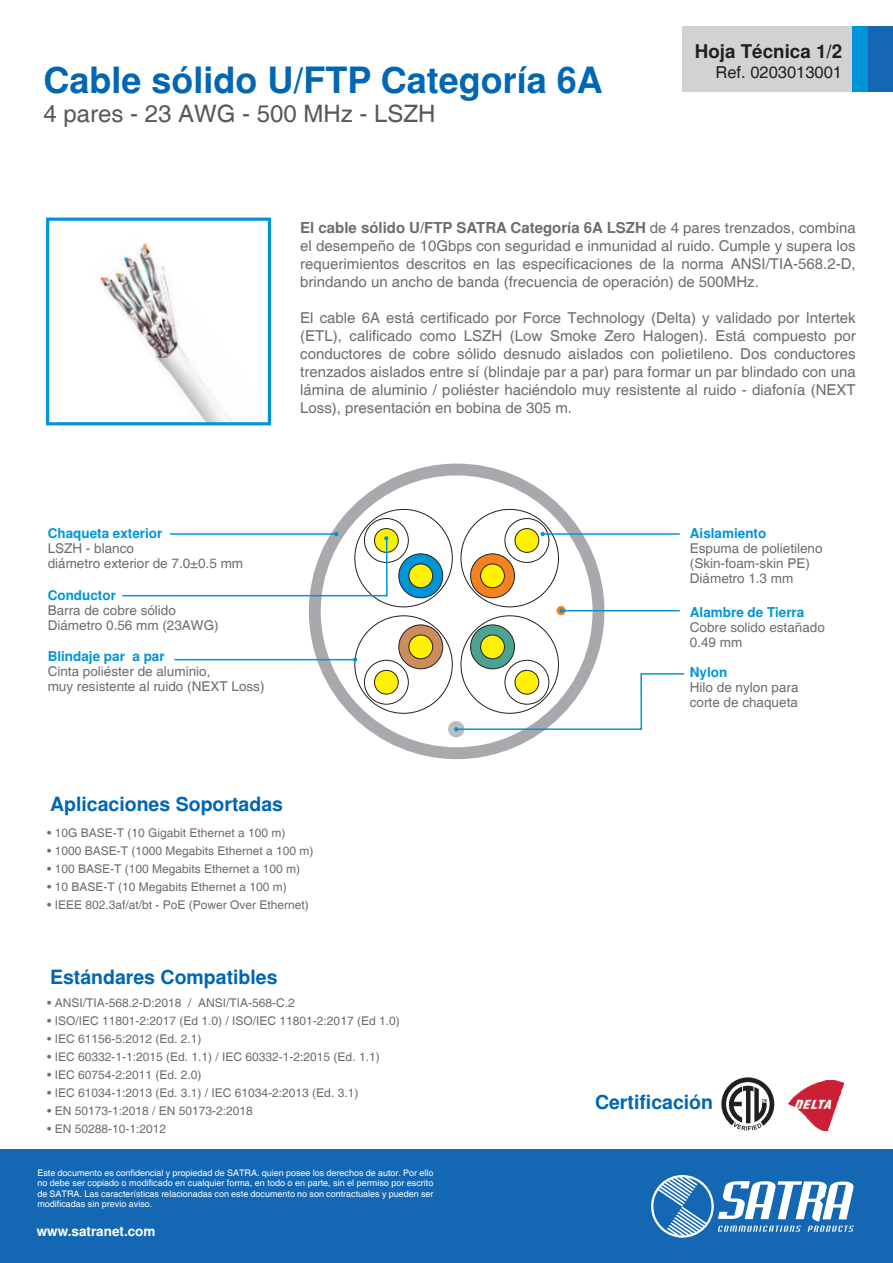
<style>
.page{position:relative;width:893px;height:1263px;background:#fff}
.page>*{position:absolute;margin:0;border:0;box-sizing:border-box;transform-origin:0 0}
.t1{font:700 36px "Helvetica";color:#0166b3}
.t2{font:24px "Helvetica";color:#57585a}
.t3{font:700 19.5px "Helvetica";color:#0166b3}
.t4{font:700 18.75px "Helvetica";color:#231f20}
.t5{font:16.5px "Helvetica";color:#231f20}
.t6{font:15px/18px "Helvetica";color:#6c6d70;text-align:justify}
.t7{font:13.5px/15px "Helvetica";color:#6c6d70}
.t8{font:700 13.5px "Helvetica";color:#0095d9}
.t9{font:700 13.5px "Helvetica";color:#fff}
.t10{font:12px "Helvetica";color:#6c6d70}
.t11{font:9px/10.5px "Helvetica";color:#fff;text-align:justify}
.s1{font-weight:700}
</style>
<div class="page">
<img style="left:99px;top:233px;width:173px;height:191px">
<div style="left:46px;top:218px;width:225px;height:207px;border:3px solid #0095d9"></div>
<div style="left:0;top:1149px;width:893px;height:114px;background:#1468b3"></div>
<svg style="left:651px;top:1175px;width:203px;height:63px"></svg>
<div style="left:868px;top:26px;width:25px;height:66px;background:#1468b3"></div>
<div style="left:851px;top:26px;width:17px;height:66px;background:#0095d9"></div>
<div style="left:682px;top:26px;width:169px;height:66px;background:#d1d2d4"></div>
<svg style="left:721px;top:1077px;width:53px;height:53px"></svg>
<img style="left:789px;top:1080px;width:55px;height:50px">
<svg style="left:309px;top:464px;width:295px;height:295px"></svg>
<div style="left:364px;top:518px;width:45px;height:45px;border:1px solid #231f20;border-radius:50%"></div>
<div style="left:374px;top:529px;width:24px;height:23px;background:#fff101;border-radius:50%"></div>
<div style="left:374px;top:528px;width:25px;height:25px;border:1px solid #231f20;border-radius:50%"></div>
<div style="left:399px;top:554px;width:44px;height:44px;background:#0095d9;border-radius:50%"></div>
<div style="left:398px;top:553px;width:45px;height:45px;border:1px solid #231f20;border-radius:50%"></div>
<div style="left:409px;top:564px;width:24px;height:24px;background:#fff101;border-radius:50%"></div>
<div style="left:408px;top:563px;width:25px;height:25px;border:1px solid #231f20;border-radius:50%"></div>
<div style="left:504px;top:518px;width:45px;height:45px;border:1px solid #231f20;border-radius:50%"></div>
<div style="left:515px;top:529px;width:24px;height:23px;background:#fff101;border-radius:50%"></div>
<div style="left:515px;top:528px;width:24px;height:25px;border:1px solid #231f20;border-radius:50%"></div>
<div style="left:471px;top:554px;width:43px;height:44px;background:#f58220;border-radius:50%"></div>
<div style="left:470px;top:553px;width:45px;height:45px;border:1px solid #231f20;border-radius:50%"></div>
<div style="left:481px;top:564px;width:23px;height:24px;background:#fff101;border-radius:50%"></div>
<div style="left:480px;top:563px;width:25px;height:25px;border:1px solid #231f20;border-radius:50%"></div>
<div style="left:399px;top:625px;width:44px;height:44px;background:#cd8c5d;border-radius:50%"></div>
<div style="left:398px;top:624px;width:45px;height:45px;border:1px solid #231f20;border-radius:50%"></div>
<div style="left:409px;top:635px;width:24px;height:24px;background:#fff101;border-radius:50%"></div>
<div style="left:408px;top:634px;width:25px;height:25px;border:1px solid #231f20;border-radius:50%"></div>
<div style="left:364px;top:660px;width:45px;height:45px;border:1px solid #231f20;border-radius:50%"></div>
<div style="left:374px;top:670px;width:24px;height:24px;background:#fff101;border-radius:50%"></div>
<div style="left:374px;top:670px;width:25px;height:24px;border:1px solid #231f20;border-radius:50%"></div>
<div style="left:471px;top:625px;width:43px;height:44px;background:#4ca391;border-radius:50%"></div>
<div style="left:470px;top:624px;width:45px;height:45px;border:1px solid #231f20;border-radius:50%"></div>
<div style="left:481px;top:635px;width:23px;height:24px;background:#fff101;border-radius:50%"></div>
<div style="left:480px;top:634px;width:25px;height:25px;border:1px solid #231f20;border-radius:50%"></div>
<div style="left:515px;top:670px;width:24px;height:24px;border:1px solid #231f20;border-radius:50%"></div>
<svg style="left:122px;top:532px;width:267px;height:65px"></svg>
<hr style="left:175px;top:659px;width:180px;height:1px;background:#0095d9">
<svg style="left:353px;top:657px;width:4px;height:5px"></svg>
<hr style="left:543px;top:533px;width:137px;height:2px;background:#0095d9">
<svg style="left:541px;top:532px;width:4px;height:4px"></svg>
<hr style="left:562px;top:610px;width:118px;height:1px;background:#0095d9">
<svg style="left:559px;top:608px;width:5px;height:5px"></svg>
<div style="left:448px;top:721px;width:16px;height:16px;background:#bcbdc0;border-radius:50%"></div>
<svg style="left:454px;top:672px;width:231px;height:59px"></svg>
<h1 class="t1" style="left:43px;top:59px;width:561px">Cable sólido U/FTP Categoría 6A</h1>
<h2 class="t2" style="left:43px;top:99px;width:394px">4 pares - 23 AWG - 500 MHz - LSZH</h2>
<p class="t4" style="left:695px;top:41px;width:149px">Hoja Técnica 1/2</p>
<p class="t5" style="left:715px;top:62px;width:128px">Ref. 0203013001</p>
<p class="t6" style="left:300px;top:219px;width:557px"><span class="s1">El cable sólido U/FTP SATRA Categoría 6A LSZH</span> de 4 pares trenzados, combina el desempeño de 10Gbps con seguridad e inmunidad al ruido. Cumple y supera los requerimientos descritos en las especificaciones de la norma ANSI/TIA-568.2-D, brindando un ancho de banda (frecuencia de operación) de 500MHz.</p>
<p class="t6" style="left:300px;top:309px;width:557px">El cable 6A está certificado por Force Technology (Delta) y validado por Intertek (ETL), calificado como LSZH (Low Smoke Zero Halogen). Está compuesto por conductores de cobre sólido desnudo aislados con polietileno. Dos conductores trenzados aislados entre sí (blindaje par a par) para formar un par blindado con una lámina de aluminio / poliéster haciéndolo muy resistente al ruido - diafonía (NEXT Loss), presentación en bobina de 305 m.</p>
<p class="t8" style="left:48px;top:526px;width:116px">Chaqueta exterior</p>
<p class="t7" style="left:48px;top:542px;width:197px">LSZH - blanco<br>diámetro exterior de 7.0±0.5 mm</p>
<p class="t8" style="left:48px;top:587px;width:70px">Conductor</p>
<p class="t7" style="left:48px;top:603px;width:173px">Barra de cobre sólido<br>Diámetro 0.56 mm (23AWG)</p>
<p class="t8" style="left:48px;top:649px;width:119px">Blindaje par a par</p>
<p class="t7" style="left:48px;top:665px;width:218px">Cinta poliéster de aluminio,<br>muy resistente al ruido (NEXT Loss)</p>
<h3 class="t3" style="left:50px;top:792px;width:234px">Aplicaciones Soportadas</h3>
<p class="t8" style="left:690px;top:525px;width:78px">Aislamiento</p>
<p class="t7" style="left:690px;top:541px;width:134px">Espuma de polietileno (Skin-foam-skin PE)<br>Diámetro 1.3 mm</p>
<p class="t8" style="left:690px;top:604px;width:116px">Alambre de Tierra</p>
<p class="t7" style="left:690px;top:620px;width:137px">Cobre solido estañado<br>0.49 mm</p>
<p class="t8" style="left:690px;top:664px;width:39px">Nylon</p>
<p class="t7" style="left:690px;top:680px;width:110px">Hilo de nylon para corte de chaqueta</p>
<p class="t10" style="left:47px;top:825px;width:240px">• 10G BASE-T (10 Gigabit Ethernet a 100 m)</p>
<p class="t10" style="left:47px;top:843px;width:268px">• 1000 BASE-T (1000 Megabits Ethernet a 100 m)</p>
<p class="t10" style="left:47px;top:861px;width:254px">• 100 BASE-T (100 Megabits Ethernet a 100 m)</p>
<p class="t10" style="left:47px;top:879px;width:241px">• 10 BASE-T (10 Megabits Ethernet a 100 m)</p>
<p class="t10" style="left:47px;top:897px;width:263px">• IEEE 802.3af/at/bt - PoE (Power Over Ethernet)</p>
<h3 class="t3" style="left:50px;top:966px;width:229px">Estándares Compatibles</h3>
<p class="t10" style="left:47px;top:996px;width:249px">• ANSI/TIA-568.2-D:2018 / ANSI/TIA-568-C.2</p>
<p class="t10" style="left:47px;top:1014px;width:354px">• ISO/IEC 11801-2:2017 (Ed 1.0) / ISO/IEC 11801-2:2017 (Ed 1.0)</p>
<p class="t10" style="left:47px;top:1032px;width:156px">• IEC 61156-5:2012 (Ed. 2.1)</p>
<p class="t10" style="left:47px;top:1050px;width:334px">• IEC 60332-1-1:2015 (Ed. 1.1) / IEC 60332-1-2:2015 (Ed. 1.1)</p>
<p class="t10" style="left:47px;top:1068px;width:156px">• IEC 60754-2:2011 (Ed. 2.0)</p>
<p class="t10" style="left:47px;top:1086px;width:313px">• IEC 61034-1:2013 (Ed. 3.1) / IEC 61034-2:2013 (Ed. 3.1)</p>
<p class="t10" style="left:47px;top:1104px;width:207px">• EN 50173-1:2018 / EN 50173-2:2018</p>
<p class="t10" style="left:47px;top:1122px;width:120px">• EN 50288-10-1:2012</p>
<p class="t11" style="left:37px;top:1168px;width:398px">Este documento es confidencial y propiedad de SATRA. quien posee los derechos de autor. Por ello no debe ser copiado o modificado en cualquier forma, en todo o en parte, sin el permiso por escrito de SATRA. Las características relacionadas con este documento no son contractuales y pueden ser modificadas sin previo aviso.</p>
<p class="t9" style="left:37px;top:1223px;width:120px">www.satranet.com</p>
<h3 class="t3" style="left:595px;top:1091px;width:120px">Certificación</h3>
</div>
